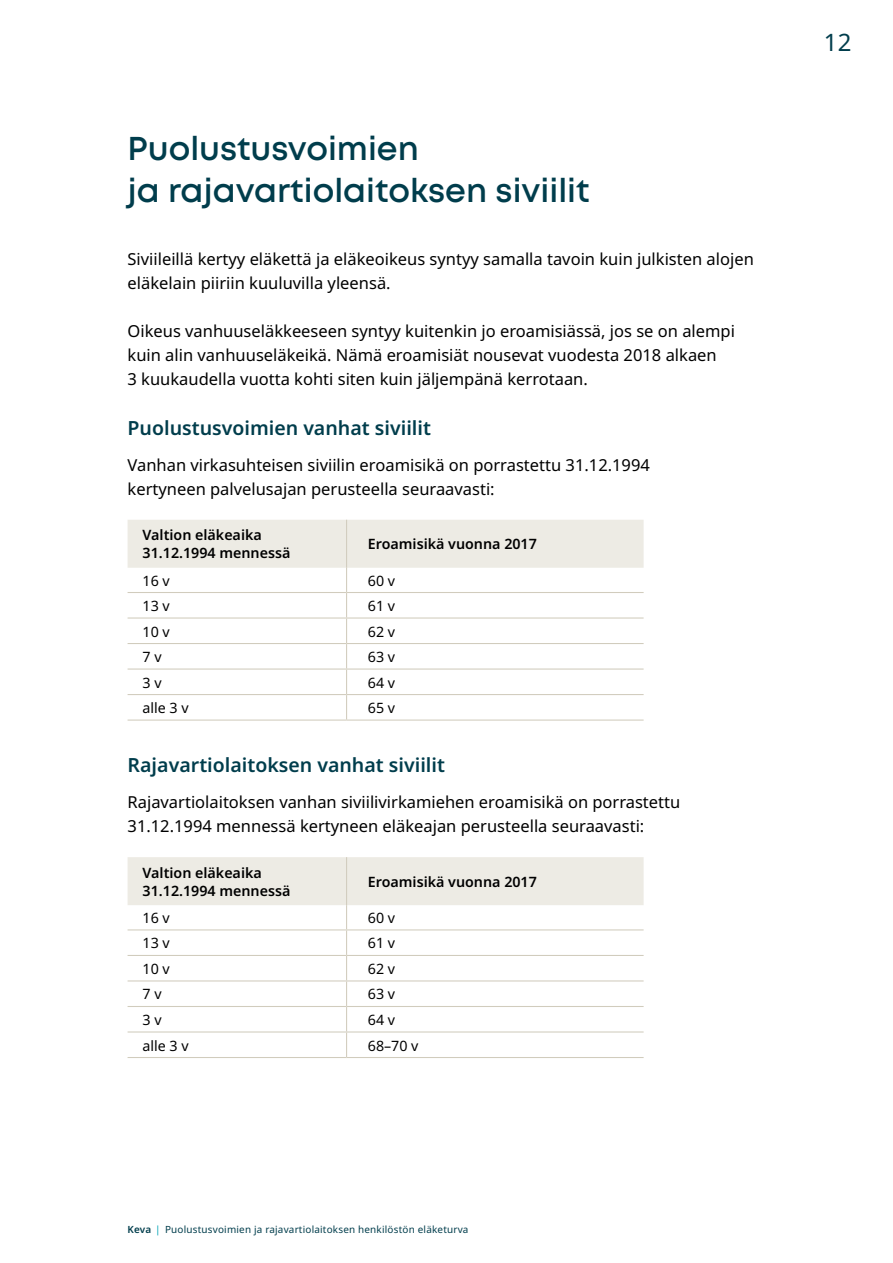
<style>
.page{position:relative;width:893px;height:1263px;background:#fff}
.page>*{position:absolute;margin:0;border:0;box-sizing:border-box;transform-origin:0 0}
.Uusi_H2{font:600 33px/42px "Mont";color:#003d4c}
.t1{font:24px "Noto Sans";color:#003d4c}
.Uusi_H4{font:600 19.5px "Noto Sans";color:#003d4c}
.Leipis_Noto_Sans_Regular_11_16{font:16.5px/24px "Noto Sans";color:#000}
.Table_Header_9_5_Noto_Sans_SB{font:600 14.25px/18px "Noto Sans";color:#000}
.Table_Body_9_5_pt{font:14.25px "Noto Sans";color:#000}
.t2{font:9.9px "Noto Sans";letter-spacing:.02em;color:#003d4c}
.s1{font-weight:600}
.s2{color:#00a4b5}
</style>
<div class="page">
<svg style="left:128px;top:520px;width:516px;height:199px"></svg>
<hr style="left:128px;top:719px;width:219px;height:2px;background:#d1ccbd">
<hr style="left:347px;top:719px;width:297px;height:2px;background:#d1ccbd">
<svg style="left:128px;top:857px;width:516px;height:200px"></svg>
<hr style="left:128px;top:1057px;width:219px;height:1px;background:#d1ccbd">
<hr style="left:347px;top:1057px;width:297px;height:1px;background:#d1ccbd">
<h2 class="Uusi_H2" style="left:128px;top:128px;width:464px">Puolustusvoimien<br>ja rajavartiolaitoksen siviilit</h2>
<p class="Leipis_Noto_Sans_Regular_11_16" style="left:128px;top:247px;width:628px">Siviileillä kertyy eläkettä ja eläkeoikeus syntyy samalla tavoin kuin julkisten alojen eläkelain piiriin kuuluvilla yleensä.</p>
<p class="Leipis_Noto_Sans_Regular_11_16" style="left:128px;top:319px;width:609px">Oikeus vanhuuseläkkeeseen syntyy kuitenkin jo eroamisiässä, jos se on alempi kuin alin vanhuuseläkeikä. Nämä eroamisiät nousevat vuodesta 2018 alkaen<br>3 kuukaudella vuotta kohti siten kuin jäljempänä kerrotaan.</p>
<p class="Uusi_H4" style="left:128px;top:414px;width:305px">Puolustusvoimien vanhat siviilit</p>
<p class="Leipis_Noto_Sans_Regular_11_16" style="left:128px;top:453px;width:524px">Vanhan virkasuhteisen siviilin eroamisikä on porrastettu 31.12.1994 kertyneen palvelusajan perusteella seuraavasti:</p>
<p class="Table_Header_9_5_Noto_Sans_SB" style="left:143px;top:526px;width:149px">Valtion eläkeaika<br>31.12.1994 mennessä</p>
<p class="Table_Header_9_5_Noto_Sans_SB" style="left:368px;top:535px;width:171px">Eroamisikä vuonna 2017</p>
<p class="Table_Body_9_5_pt" style="left:143px;top:570px;width:29px">16 v</p>
<p class="Table_Body_9_5_pt" style="left:368px;top:570px;width:29px">60 v</p>
<p class="Table_Body_9_5_pt" style="left:143px;top:596px;width:29px">13 v</p>
<p class="Table_Body_9_5_pt" style="left:368px;top:596px;width:29px">61 v</p>
<p class="Table_Body_9_5_pt" style="left:143px;top:621px;width:29px">10 v</p>
<p class="Table_Body_9_5_pt" style="left:368px;top:621px;width:29px">62 v</p>
<p class="Table_Body_9_5_pt" style="left:143px;top:647px;width:21px">7 v</p>
<p class="Table_Body_9_5_pt" style="left:368px;top:647px;width:29px">63 v</p>
<p class="Table_Body_9_5_pt" style="left:143px;top:672px;width:21px">3 v</p>
<p class="Table_Body_9_5_pt" style="left:368px;top:672px;width:29px">64 v</p>
<p class="Table_Body_9_5_pt" style="left:143px;top:698px;width:48px">alle 3 v</p>
<p class="Table_Body_9_5_pt" style="left:368px;top:698px;width:29px">65 v</p>
<p class="Uusi_H4" style="left:128px;top:751px;width:319px">Rajavartiolaitoksen vanhat siviilit</p>
<p class="Leipis_Noto_Sans_Regular_11_16" style="left:128px;top:790px;width:554px">Rajavartiolaitoksen vanhan siviilivirkamiehen eroamisikä on porrastettu<br>31.12.1994 mennessä kertyneen eläkeajan perusteella seuraavasti:</p>
<p class="Table_Header_9_5_Noto_Sans_SB" style="left:143px;top:864px;width:149px">Valtion eläkeaika<br>31.12.1994 mennessä</p>
<p class="Table_Header_9_5_Noto_Sans_SB" style="left:368px;top:873px;width:171px">Eroamisikä vuonna 2017</p>
<p class="Table_Body_9_5_pt" style="left:143px;top:908px;width:29px">16 v</p>
<p class="Table_Body_9_5_pt" style="left:368px;top:908px;width:29px">60 v</p>
<p class="Table_Body_9_5_pt" style="left:143px;top:933px;width:29px">13 v</p>
<p class="Table_Body_9_5_pt" style="left:368px;top:933px;width:29px">61 v</p>
<p class="Table_Body_9_5_pt" style="left:143px;top:959px;width:29px">10 v</p>
<p class="Table_Body_9_5_pt" style="left:368px;top:959px;width:29px">62 v</p>
<p class="Table_Body_9_5_pt" style="left:143px;top:984px;width:21px">7 v</p>
<p class="Table_Body_9_5_pt" style="left:368px;top:984px;width:29px">63 v</p>
<p class="Table_Body_9_5_pt" style="left:143px;top:1010px;width:21px">3 v</p>
<p class="Table_Body_9_5_pt" style="left:368px;top:1010px;width:29px">64 v</p>
<p class="Table_Body_9_5_pt" style="left:143px;top:1035px;width:48px">alle 3 v</p>
<p class="Table_Body_9_5_pt" style="left:368px;top:1035px;width:52px">68–70 v</p>
<p class="t2" style="left:128px;top:1223px;width:342px"><span class="s1">Keva</span> <span class="s2">|</span> Puolustusvoimien ja rajavartiolaitoksen henkilöstön eläketurva</p>
<h2 class="t1" style="left:824px;top:25px;width:29px">12</h2>
</div>
